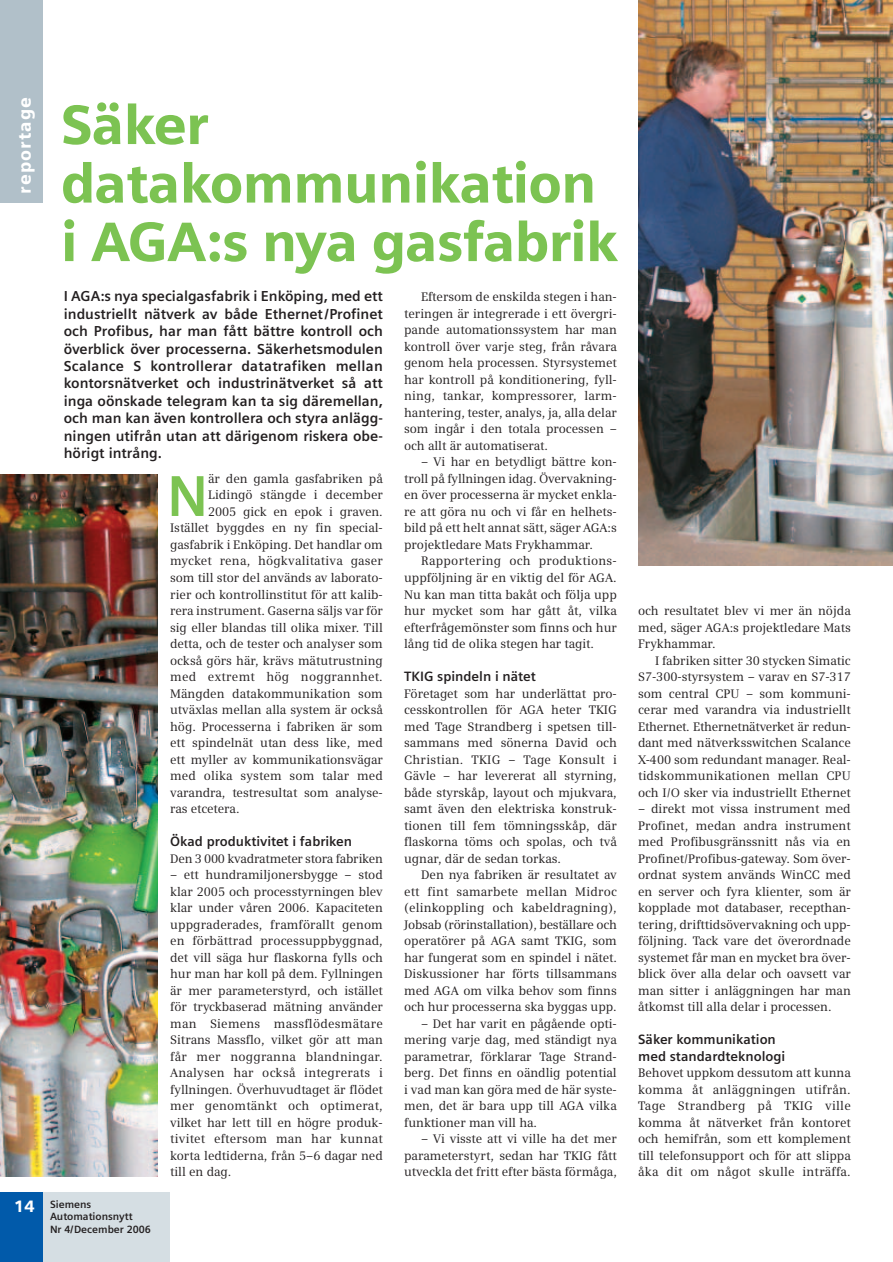
<style>
.page{position:relative;width:893px;height:1262px;background:#fff}
.page>*{position:absolute;margin:0;border:0;box-sizing:border-box;transform-origin:0 0}
.t1{font:700 57.45px "Siemens Sans";color:#7cc352}
.t2{font:900 55.5px/58.5px "Siemens Sans";letter-spacing:-.02em;color:#7cc352}
.t3{font:900 18px "Siemens Sans";letter-spacing:.06em;color:#fff}
.t4{font:900 16.5px "Siemens Sans";color:#fff}
.t5{font:700 14.4px/17.4px "Siemens Sans";color:#231f20;text-align:justify}
.t6{font:700 13.5px/16.5px "Siemens Sans";color:#231f20}
.t7{font:12.3px/16.5px "Siemens Serif";letter-spacing:-.005em;color:#231f20;text-align:justify}
.t8{font:12.3px "Siemens Serif";letter-spacing:.015em;color:#231f20}
.t9{font:700 10.5px/11.9px "Siemens Sans";color:#231f20}
</style>
<div class="page">
<div style="left:0;top:0;width:43px;height:203px;background:#b1c0c9"></div>
<img style="left:638px;top:0;width:254px;height:565px">
<img style="left:0;top:475px;width:157px;height:701px">
<div style="left:43px;top:1192px;width:127px;height:70px;background:#d5dee3"></div>
<div style="left:0;top:1192px;width:43px;height:70px;background:#015aaa"></div>
<h3 class="t3" style="left:18px;top:194px;width:98px;rotate:-90deg">reportage</h3>
<h3 class="t4" style="left:14px;top:1200px;width:22px">14</h3>
<h2 class="t2" style="left:61px;top:101px;width:559px">Säker datakommunikation i AGA:s nya gasfabrik</h2>
<p class="t5" style="left:64px;top:289px;width:320px">I AGA:s nya specialgasfabrik i Enköping, med ett industriellt nätverk av både Ethernet/Profinet och Profibus, har man fått bättre kontroll och överblick över processerna. Säkerhetsmodulen Scalance S kontrollerar datatrafiken mellan kontorsnätverket och industrinätverket så att inga oönskade telegram kan ta sig däremellan, och man kan även kontrollera och styra anlägg&shy;ningen utifrån utan att därigenom riskera obe&shy;hörigt intrång.</p>
<h1 class="t1" style="left:167px;top:474px;width:43px">N</h1>
<p class="t7" style="left:208px;top:471px;width:176px">är den gamla gasfabriken på</p>
<p class="t7" style="left:404px;top:290px;width:214px;text-indent:17px">Eftersom de enskilda stegen i han&shy;teringen är integrerade i ett övergri&shy;pande automationssystem har man kontroll över varje steg, från råvara genom hela processen. Styrsystemet har kontroll på konditionering, fyll&shy;ning, tankar, kompressorer, larm&shy;hantering, tester, analys, ja, alla delar som ingår i den totala processen – och allt är automatiserat.</p>
<p class="t7" style="left:404px;top:455px;width:214px;text-indent:17px">– Vi har en betydligt bättre kon&shy;troll på fyllningen idag. Övervakning&shy;en över processerna är mycket enkla&shy;re att göra nu och vi får en helhets&shy;bild på ett helt annat sätt, säger AGA:s projektledare Mats Frykhammar.</p>
<p class="t7" style="left:404px;top:554px;width:214px;text-indent:17px">Rapportering och produktions&shy;uppföljning är en viktig del för AGA.<br>Nu kan man titta bakåt och följa upp hur mycket som har gått åt, vilka efterfrågemönster som finns och hur lång tid de olika stegen har tagit.</p>
<p class="t6" style="left:404px;top:669px;width:133px">TKIG spindeln i nätet</p>
<p class="t7" style="left:404px;top:686px;width:214px">Företaget som har underlättat pro&shy;cesskontrollen för AGA heter TKIG med Tage Strandberg i spetsen till&shy;sammans med sönerna David och Christian. TKIG – Tage Konsult i Gävle – har levererat all styrning, både styrskåp, layout och mjukvara, samt även den elektriska konstruk&shy;tionen till fem tömningsskåp, där flaskorna töms och spolas, och två ugnar, där de sedan torkas.</p>
<p class="t7" style="left:404px;top:867px;width:214px;text-indent:17px">Den nya fabriken är resultatet av ett fint samarbete mellan Midroc (elinkoppling och kabeldragning), Jobsab (rörinstallation), beställare och operatörer på AGA samt TKIG, som har fungerat som en spindel i nätet.<br>Diskussioner har förts tillsammans med AGA om vilka behov som finns och hur processerna ska byggas upp.</p>
<p class="t7" style="left:404px;top:1016px;width:214px;text-indent:17px">– Det har varit en pågående opti&shy;mering varje dag, med ständigt nya parametrar, förklarar Tage Strand&shy;berg. Det finns en oändlig potential i vad man kan göra med de här syste&shy;men, det är bara upp till AGA vilka funktioner man vill ha.</p>
<p class="t7" style="left:404px;top:1131px;width:214px;text-indent:17px">– Vi visste att vi ville ha det mer parameterstyrt, sedan har TKIG fått utveckla det fritt efter bästa förmåga,</p>
<p class="t7" style="left:208px;top:488px;width:176px">Lidingö stängde i december</p>
<p class="t7" style="left:208px;top:504px;width:176px">2005 gick en epok i graven.</p>
<p class="t7" style="left:170px;top:521px;width:214px">Istället byggdes en ny fin special-</p>
<p class="t7" style="left:170px;top:537px;width:214px">gasfabrik i Enköping. Det handlar om</p>
<p class="t8" style="left:170px;top:556px;width:214px">mycket rena, högkvalitativa gaser</p>
<p class="t7" style="left:170px;top:570px;width:214px">som till stor del används av laborato-</p>
<p class="t7" style="left:170px;top:587px;width:214px">rier och kontrollinstitut för att kalib-</p>
<p class="t7" style="left:170px;top:603px;width:214px">rera instrument. Gaserna säljs var för</p>
<p class="t7" style="left:170px;top:620px;width:214px">sig eller blandas till olika mixer. Till</p>
<p class="t7" style="left:170px;top:636px;width:214px">detta, och de tester och analyser som</p>
<p class="t7" style="left:170px;top:653px;width:214px">också görs här, krävs mätutrustning</p>
<p class="t8" style="left:170px;top:672px;width:214px">med extremt hög noggrannhet.</p>
<p class="t7" style="left:170px;top:686px;width:214px">Mängden datakommunikation som</p>
<p class="t7" style="left:170px;top:702px;width:214px">utväxlas mellan alla system är också</p>
<p class="t7" style="left:170px;top:719px;width:214px">hög. Processerna i fabriken är som</p>
<p class="t7" style="left:170px;top:735px;width:214px">ett spindelnät utan dess like, med</p>
<p class="t7" style="left:170px;top:752px;width:214px">ett myller av kommunikationsvägar</p>
<p class="t7" style="left:170px;top:768px;width:214px">med olika system som talar med</p>
<p class="t7" style="left:170px;top:785px;width:214px">varandra, testresultat som analyse-</p>
<p class="t7" style="left:170px;top:801px;width:71px">ras etcetera.</p>
<p class="t6" style="left:170px;top:834px;width:183px">Ökad produktivitet i fabriken</p>
<p class="t7" style="left:170px;top:851px;width:214px">Den 3 000 kvadratmeter stora fabriken</p>
<p class="t7" style="left:170px;top:867px;width:214px">– ett hundramiljonersbygge – stod klar 2005 och processtyrningen blev klar under våren 2006. Kapaciteten uppgraderades, framförallt genom en förbättrad processuppbyggnad, det vill säga hur flaskorna fylls och hur man har koll på dem. Fyllningen är mer parameterstyrd, och istället för tryckbaserad mätning använder man Siemens massflödesmätare Sitrans Massflo, vilket gör att man får mer noggranna blandningar.<br>Analysen har också integrerats i fyllningen. Överhuvudtaget är flödet mer genomtänkt och optimerat, vilket har lett till en högre produk&shy;tivitet eftersom man har kunnat korta ledtiderna, från 5–6 dagar ned till en dag.</p>
<p class="t9" style="left:50px;top:1199px;width:84px">Siemens<br>Automationsnytt</p>
<p class="t9" style="left:50px;top:1224px;width:102px">Nr 4/December 2006</p>
<p class="t7" style="left:638px;top:603px;width:214px">och resultatet blev vi mer än nöjda med, säger AGA:s projektledare Mats Frykhammar.</p>
<p class="t7" style="left:638px;top:653px;width:214px;text-indent:17px">I fabriken sitter 30 stycken Simatic S7-300-styrsystem – varav en S7-317 som central CPU – som kommuni&shy;cerar med varandra via industriellt Ethernet. Ethernetnätverket är redun&shy;dant med nätverksswitchen Scalance X-400 som redundant manager. Real&shy;tidskommunikationen mellan CPU och I/O sker via industriellt Ethernet</p>
<p class="t7" style="left:638px;top:801px;width:214px">– direkt mot vissa instrument med Profinet, medan andra instrument med Profibusgränssnitt nås via en Profinet/Profibus-gateway. Som över&shy;ordnat system används WinCC med en server och fyra klienter, som är kopplade mot databaser, recepthan&shy;tering, drifttidsövervakning och upp&shy;följning. Tack vare det överordnade systemet får man en mycket bra över&shy;blick över alla delar och oavsett var man sitter i anläggningen har man åtkomst till alla delar i processen.</p>
<p class="t6" style="left:638px;top:1032px;width:149px">Säker kommunikation med standardteknologi</p>
<p class="t7" style="left:638px;top:1065px;width:214px">Behovet uppkom dessutom att kunna komma åt anläggningen utifrån.<br>Tage Strandberg på TKIG ville komma åt nätverket från kontoret och hemifrån, som ett komplement till telefonsupport och för att slippa åka dit om något skulle inträffa.</p>
</div>
